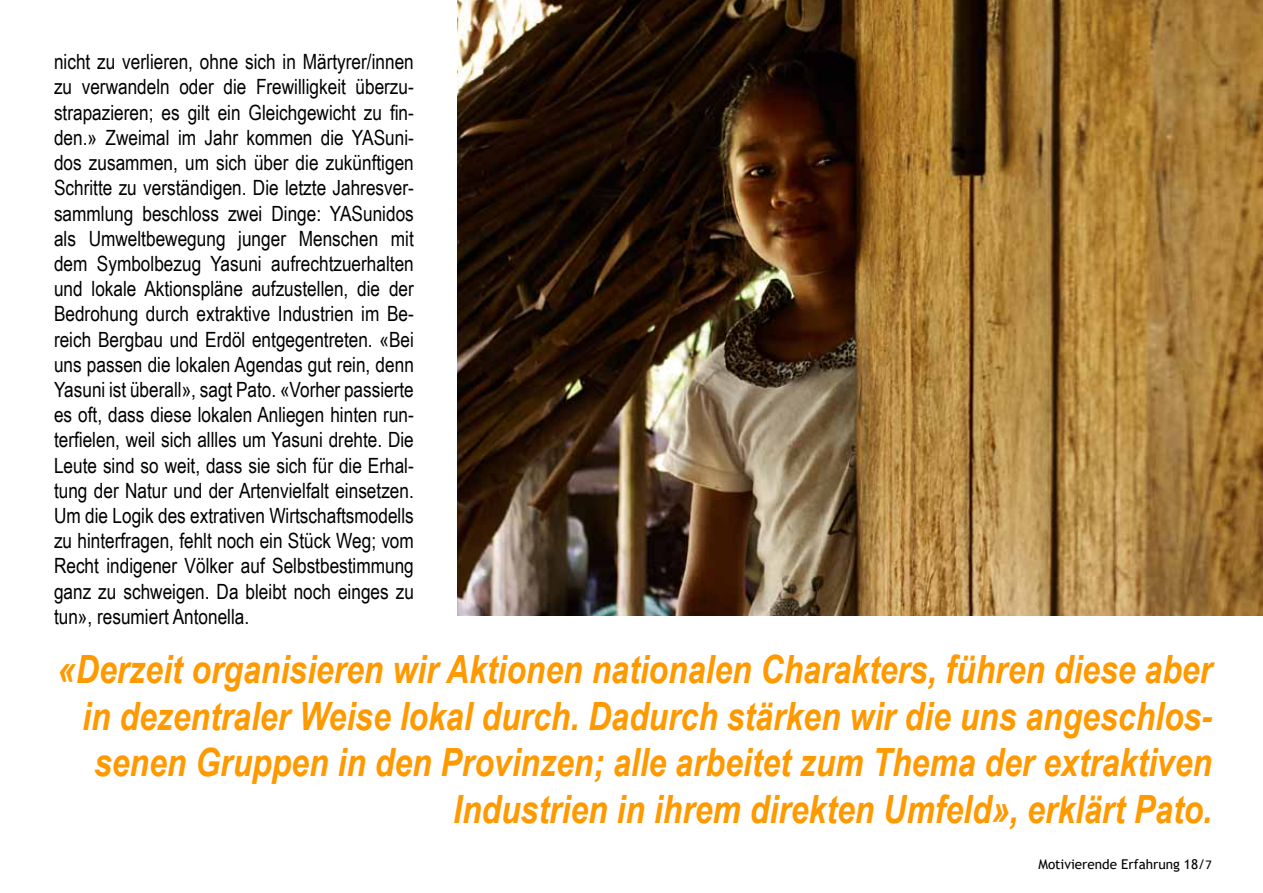
<style>
.page{position:relative;width:1263px;height:893px;background:#fff}
.page>*{position:absolute;margin:0;border:0;box-sizing:border-box;transform-origin:0 0}
.t1{font:italic 700 39px/46.5px "Arial Narrow";color:#f90;text-align:right}
.t2{font:21px/25.2px "Arial Narrow";color:#000;text-align:justify}
.t3{font:13.5px "Trebuchet MS";color:#000}
.s1{font-family:"Calibri"}
</style>
<div class="page">
<img style="left:458px;top:0;width:805px;height:616px">
<p class="t2" style="left:54px;top:49px;width:361px">nicht zu verlieren, ohne sich in Märtyrer/innen zu verwandeln oder die Frewilligkeit überzu&shy;strapazieren; es gilt ein Gleichgewicht zu fin&shy;den.» Zweimal im Jahr kommen die YASuni&shy;dos zusammen, um sich über die zukünftigen Schritte zu verständigen. Die letzte Jahresver&shy;sammlung beschloss zwei Dinge: YASunidos als Umweltbewegung junger Menschen mit dem Symbolbezug Yasuni aufrechtzuerhalten und lokale Aktionspläne aufzustellen, die der Bedrohung durch extraktive Industrien im Be&shy;reich Bergbau und Erdöl entgegentreten. «Bei uns passen die lokalen Agendas gut rein, denn Yasuni ist überall», sagt Pato. «Vorher passierte es oft, dass diese lokalen Anliegen hinten run&shy;terfielen, weil sich allles um Yasuni drehte. Die Leute sind so weit, dass sie sich für die Erhal&shy;tung der Natur und der Artenvielfalt einsetzen.<br>Um die Logik des extrativen Wirtschaftsmodells zu hinterfragen, fehlt noch ein Stück Weg; vom Recht indigener Völker auf Selbstbestimmung ganz zu schweigen. Da bleibt noch einges zu tun», resumiert Antonella.</p>
<p class="t1" style="left:58px;top:644px;width:1155px">«Derzeit organisieren wir Aktionen nationalen Charakters, führen diese aber in dezentraler Weise lokal durch. Dadurch stärken wir die uns angeschlos&shy;senen Gruppen in den Provinzen; alle arbeitet zum Thema der extraktiven Industrien in ihrem direkten Umfeld», erklärt Pato.</p>
<p class="t3" style="left:1038px;top:855px;width:175px">Motivierende Erfahrung 18/<span class="s1">7</span></p>
</div>
